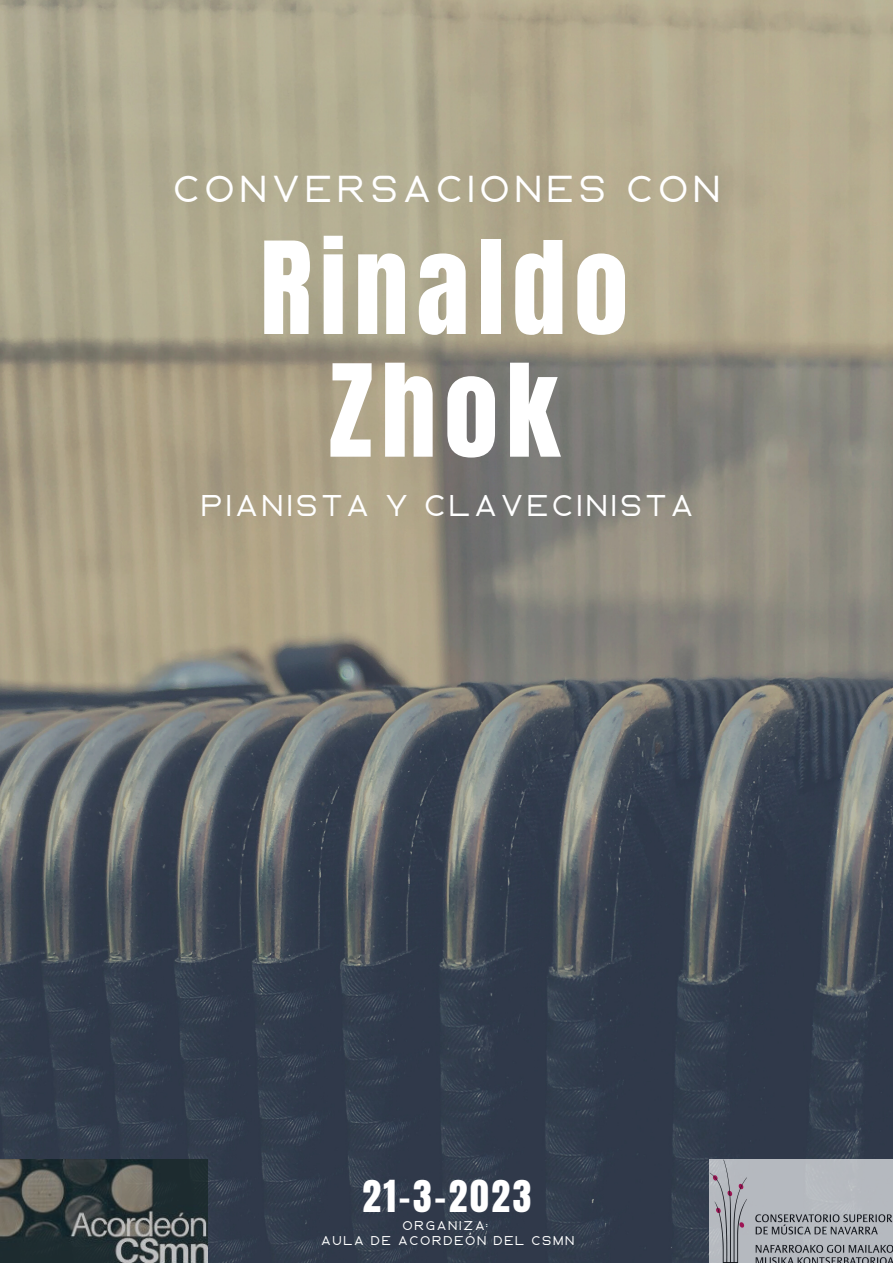
<style>
.page{position:relative;width:893px;height:1263px;background:#fff}
.page>*{position:absolute;margin:0;border:0;box-sizing:border-box;transform-origin:0 0}
.t1{font:108.82px/122.7px "Anton";letter-spacing:.075em;color:#fff;text-align:center}
.t2{font:900 37.5px "Ablation";letter-spacing:.075em;color:#fff}
.t3{font:37.5px "Anton";letter-spacing:.075em;color:#fff}
.t4{font:900 30px "Ablation";letter-spacing:.06em;color:#fff}
.t5{font:900 12.75px/14.6px "Ablation";letter-spacing:.075em;color:#fff;text-align:center}
</style>
<div class="page">
<img style="left:0;top:0;width:893px;height:1263px">
<img style="left:0;top:1159px;width:207px;height:104px">
<img style="left:709px;top:1159px;width:184px;height:104px">
<h2 class="t2" style="left:172px;top:172px;width:551px">CONVERSACIONES CON</h2>
<h1 class="t1" style="left:260px;top:229px;width:370px">Rinaldo<br>Zhok</h1>
<h3 class="t4" style="left:200px;top:493px;width:496px">PIANISTA Y CLAVECINISTA</h3>
<h2 class="t3" style="left:362px;top:1169px;width:170px">21-3-2023</h2>
<p class="t5" style="left:321px;top:1219px;width:255px">ORGANIZA:<br>AULA DE ACORDEÓN DEL CSMN</p>
</div>
